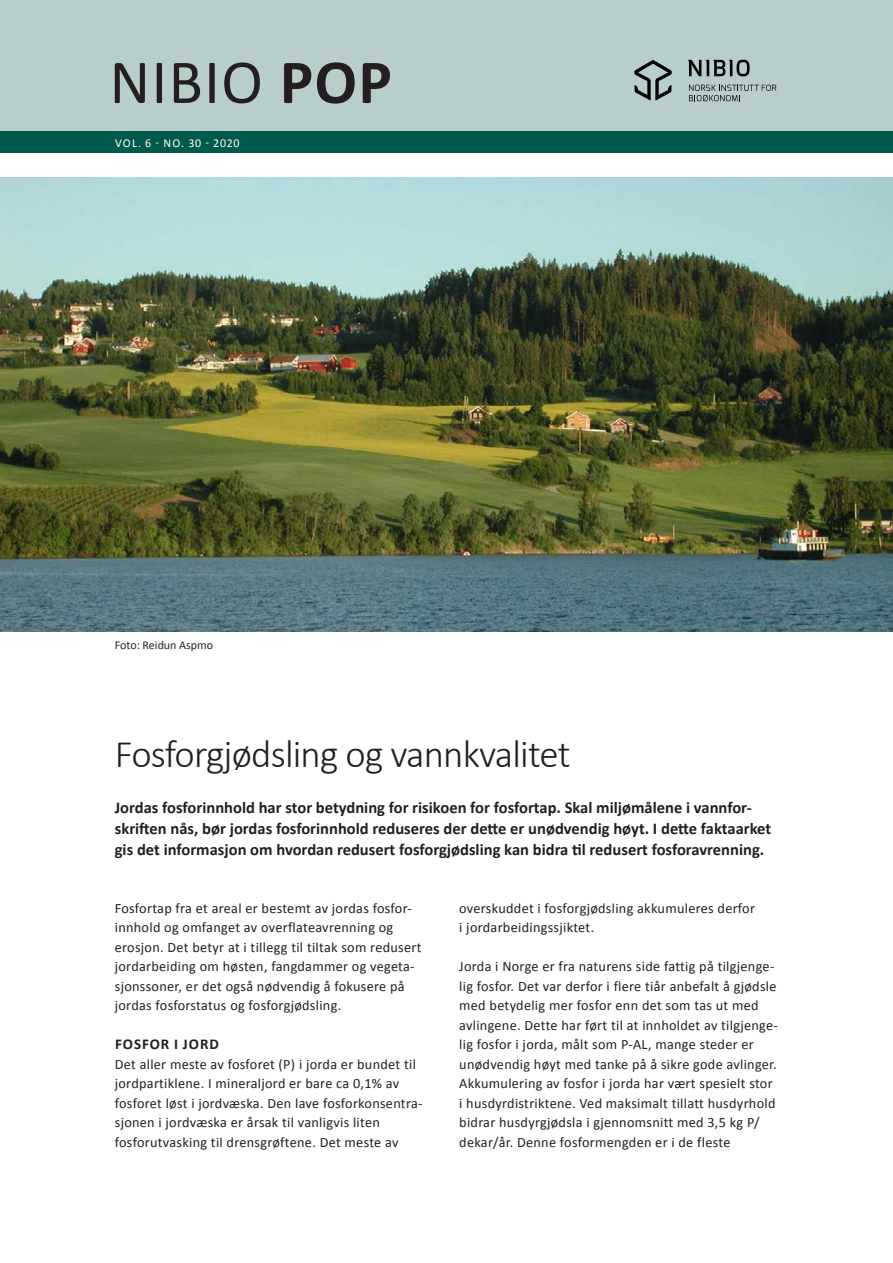
<style>
.page{position:relative;width:893px;height:1263px;background:#fff}
.page>*{position:absolute;margin:0;border:0;box-sizing:border-box;transform-origin:0 0}
.t1{font:63px "Calibri";letter-spacing:.02em;color:#231f20}
.t2{font:300 39px "Calibri";letter-spacing:-.02em;color:#231f20}
.t3{font:700 16.5px/21px "Calibri";color:#231f20}
.t4{font:700 15px "Calibri";letter-spacing:.065em;color:#231f20}
.t5{font:14.25px/19.5px "Calibri";letter-spacing:.02em;color:#231f20}
.t6{font:12px "Calibri";letter-spacing:.06em;color:#fff}
.t7{font:12px "Calibri";color:#231f20}
.s1{font-weight:700}
</style>
<div class="page">
<div style="left:0;top:0;width:893px;height:138px;background:#b7cecb"></div>
<div style="left:0;top:132px;width:893px;height:21px;background:#00594d"></div>
<svg style="left:634px;top:60px;width:38px;height:41px"></svg>
<svg style="left:688px;top:60px;width:62px;height:16px"></svg>
<svg style="left:689px;top:85px;width:87px;height:16px"></svg>
<img style="left:0;top:177px;width:893px;height:454px">
<h1 class="t1" style="left:109px;top:42px;width:284px">NIBIO <span class="s1">POP</span></h1>
<p class="t6" style="left:115px;top:136px;width:126px">VOL. 6 - NO. 30 - 2020</p>
<p class="t7" style="left:115px;top:637px;width:100px">Foto: Reidun Aspmo</p>
<h2 class="t2" style="left:115px;top:730px;width:457px">Fosforgjødsling og vannkvalitet</h2>
<p class="t3" style="left:115px;top:797px;width:658px">Jordas fosforinnhold har stor betydning for risikoen for fosfortap. Skal miljømålene i vannfor&shy;skriften nås, bør jordas fosforinnhold reduseres der dette er unødvendig høyt. I dette faktaarket gis det informasjon om hvordan redusert fosforgjødsling kan bidra til redusert fosforavrenning.</p>
<p class="t5" style="left:115px;top:898px;width:308px">Fosfortap fra et areal er bestemt av jordas fosfor&shy;innhold og omfanget av overflateavrenning og erosjon. Det betyr at i tillegg til tiltak som redusert jordarbeiding om høsten, fangdammer og vegeta&shy;sjonssoner, er det også nødvendig å fokusere på jordas fosforstatus og fosforgjødsling.</p>
<p class="t4" style="left:115px;top:1035px;width:105px">FOSFOR I JORD</p>
<p class="t5" style="left:115px;top:1054px;width:309px">Det aller meste av fosforet (P) i jorda er bundet til jordpartiklene. I mineraljord er bare ca 0,1% av fosforet løst i jordvæska. Den lave fosforkonsentra&shy;sjonen i jordvæska er årsak til vanligvis liten fosforutvasking til drensgrøftene. Det meste av</p>
<p class="t5" style="left:459px;top:898px;width:297px">overskuddet i fosforgjødsling akkumuleres derfor i jordarbeidingssjiktet.</p>
<p class="t5" style="left:459px;top:957px;width:320px">Jorda i Norge er fra naturens side fattig på tilgjenge&shy;lig fosfor. Det var derfor i flere tiår anbefalt å gjødsle med betydelig mer fosfor enn det som tas ut med avlingene. Dette har ført til at innholdet av tilgjenge&shy;lig fosfor i jorda, målt som P-AL, mange steder er unødvendig høyt med tanke på å sikre gode avlinger.<br>Akkumulering av fosfor i jorda har vært spesielt stor i husdyrdistriktene. Ved maksimalt tillatt husdyrhold bidrar husdyrgjødsla i gjennomsnitt med 3,5 kg P/ dekar/år. Denne fosformengden er i de fleste</p>
</div>
